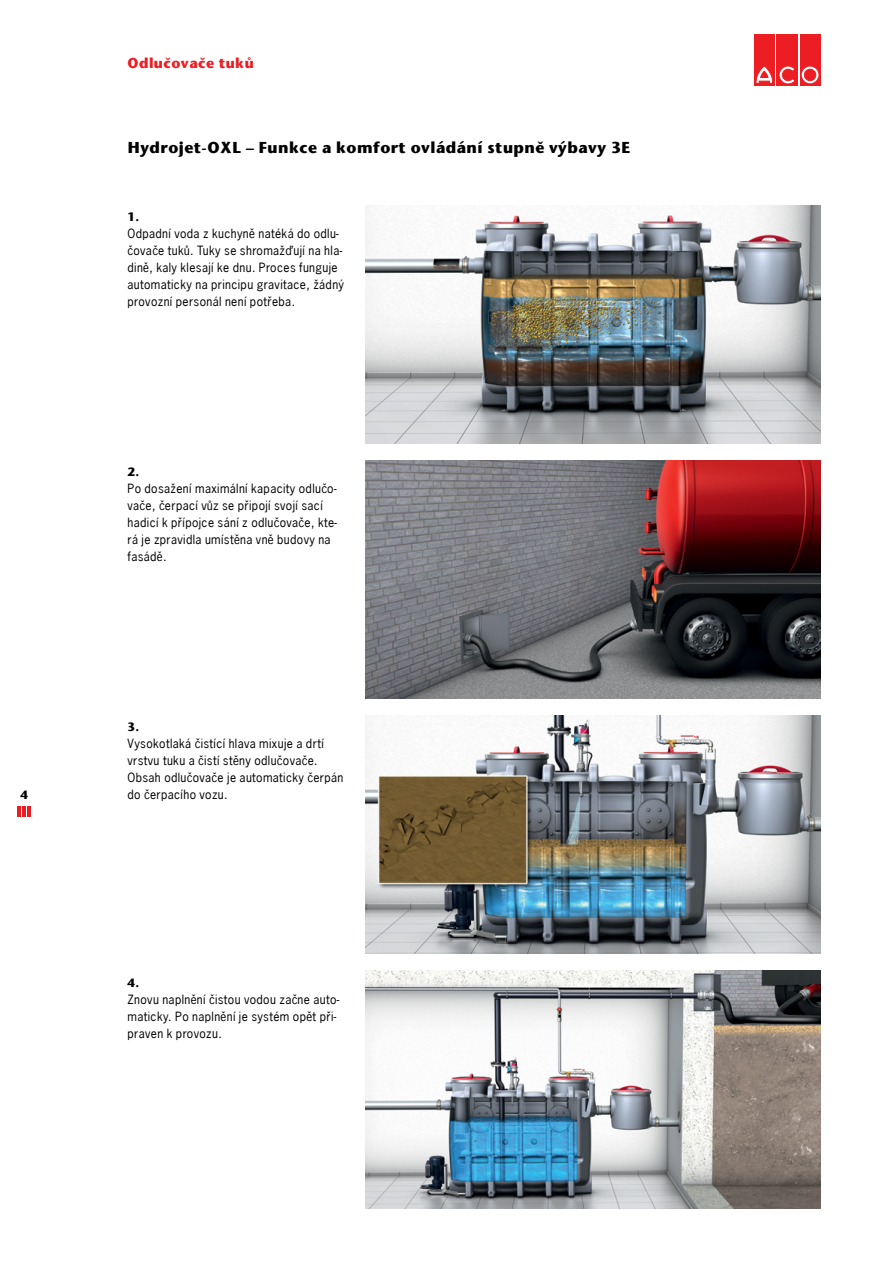
<style>
.page{position:relative;width:893px;height:1263px;background:#fff}
.page>*{position:absolute;margin:0;border:0;box-sizing:border-box;transform-origin:0 0}
.t1{font:700 15.75px "Stone Sans";letter-spacing:.03em;color:#000}
.t2{font:700 14.25px "Stone Sans";letter-spacing:.03em;color:#ed1d24}
.t3{font:12px/17px "News Gothic";letter-spacing:.03em;color:#000}
.t4{font:700 12px "Stone Sans";color:#000}
</style>
<div class="page">
<hr style="left:17px;top:806px;width:4px;height:10px;background:#ed1d24">
<hr style="left:22px;top:806px;width:4px;height:10px;background:#ed1d24">
<hr style="left:27px;top:806px;width:4px;height:10px;background:#ed1d24">
<div style="left:754px;top:35px;width:21px;height:51px;background:#ed1d24"></div>
<svg style="left:756px;top:66px;width:17px;height:17px"></svg>
<div style="left:777px;top:35px;width:21px;height:51px;background:#ed1d24"></div>
<svg style="left:779px;top:66px;width:15px;height:18px"></svg>
<div style="left:800px;top:35px;width:20px;height:51px;background:#ed1d24"></div>
<svg style="left:801px;top:66px;width:18px;height:18px"></svg>
<div style="left:801px;top:66px;width:18px;height:18px;border:1px solid #ed1d24;border-radius:50%"></div>
<div style="left:804px;top:69px;width:12px;height:12px;background:#ed1d24;border-radius:50%"></div>
<div style="left:804px;top:69px;width:12px;height:12px;border:1px solid #ed1d24;border-radius:50%"></div>
<img style="left:366px;top:205px;width:455px;height:238px">
<img style="left:366px;top:460px;width:455px;height:238px">
<img style="left:366px;top:715px;width:455px;height:239px">
<img style="left:366px;top:971px;width:455px;height:238px">
<p class="t4" style="left:20px;top:788px;width:9px">4</p>
<p class="t2" style="left:128px;top:55px;width:128px">Odlučovače tuků</p>
<h1 class="t1" style="left:128px;top:138px;width:504px">Hydrojet-OXL – Funkce a komfort ovládání stupně výbavy 3E</h1>
<p class="t4" style="left:128px;top:210px;width:13px">1.</p>
<p class="t3" style="left:128px;top:225px;width:218px">Odpadní voda z kuchyně natéká do odlu&shy;čovače tuků. Tuky se shromažďují na hla&shy;dině, kaly klesají ke dnu. Proces funguje automaticky na principu gravitace, žádný provozní personál není potřeba.</p>
<p class="t4" style="left:128px;top:465px;width:13px">2.</p>
<p class="t3" style="left:128px;top:480px;width:211px">Po dosažení maximální kapacity odlučo&shy;vače, čerpací vůz se připojí svojí sací hadicí k přípojce sání z odlučovače, kte&shy;rá je zpravidla umístěna vně budovy na fasádě.</p>
<p class="t4" style="left:128px;top:720px;width:13px">3.</p>
<p class="t3" style="left:128px;top:735px;width:217px">Vysokotlaká čistící hlava mixuje a drtí vrstvu tuku a čistí stěny odlučovače.<br>Obsah odlučovače je automaticky čerpán do čerpacího vozu.</p>
<p class="t4" style="left:128px;top:975px;width:13px">4.</p>
<p class="t3" style="left:128px;top:990px;width:213px">Znovu naplnění čistou vodou začne auto&shy;maticky. Po naplnění je systém opět při&shy;praven k provozu.</p>
</div>
